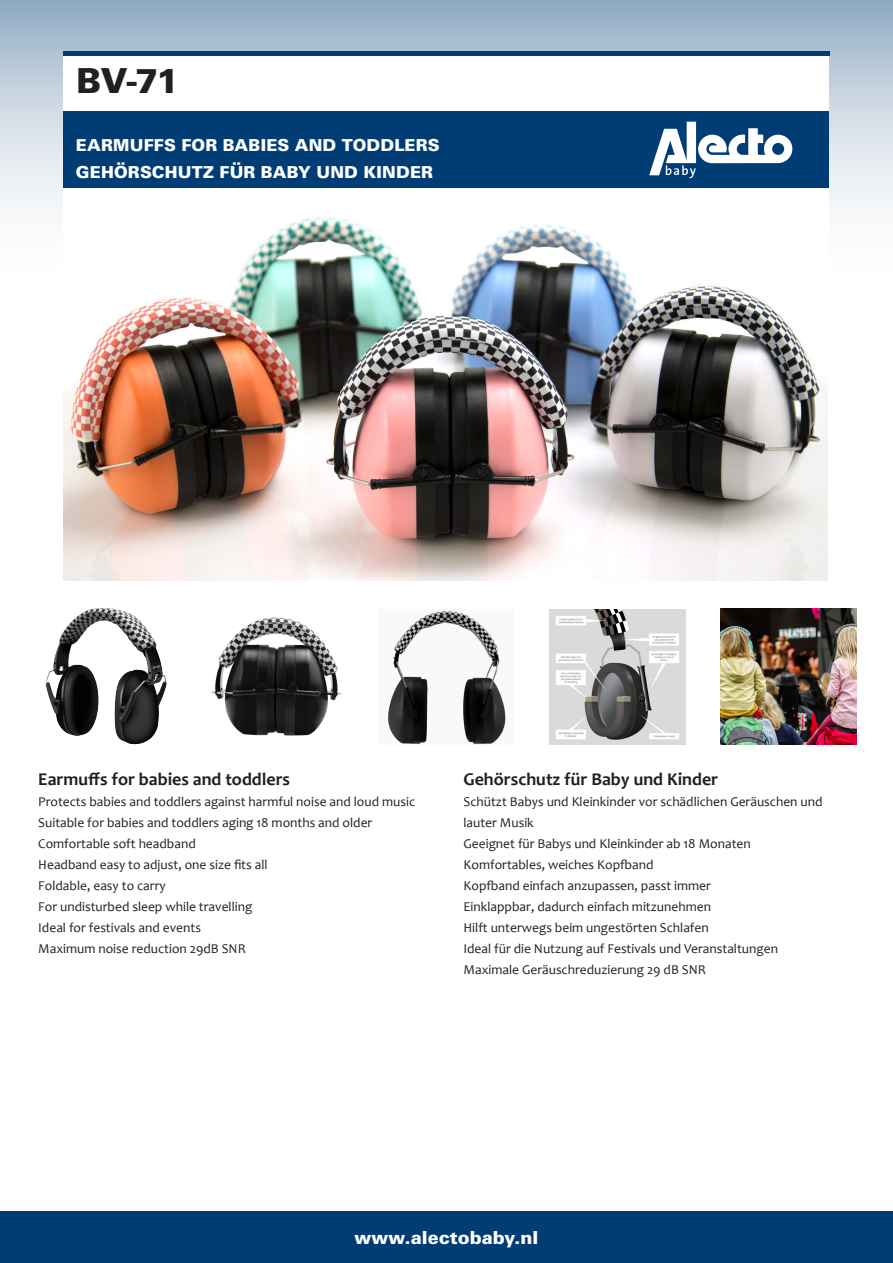
<style>
.page{position:relative;width:893px;height:1263px;background:#fff}
.page>*{position:absolute;margin:0;border:0;box-sizing:border-box;transform-origin:0 0}
.t1{font:900 34.5px "Univers LT Std";color:#221f1f}
.t2{font:700 18px "Candara";color:#221f1f}
.t3{font:900 18px "Univers LT Std";color:#fff}
.t4{font:900 16.5px/27px "Univers LT Std";letter-spacing:.01em;color:#fff}
.t5{font:13.5px/21px "Candara";color:#221f1f}
</style>
<div class="page">
<svg style="left:0;top:0;width:893px;height:209px;background:#afc2d3"></svg>
<div style="left:0;top:1212px;width:893px;height:51px;background:#003d75"></div>
<div style="left:64px;top:51px;width:765px;height:557px;background:#fff"></div>
<div style="left:63px;top:112px;width:766px;height:76px;background:#003d75"></div>
<img style="left:550px;top:609px;width:136px;height:135px">
<img style="left:721px;top:608px;width:136px;height:136px">
<img style="left:388px;top:611px;width:118px;height:133px">
<img style="left:211px;top:617px;width:131px;height:119px">
<img style="left:64px;top:217px;width:763px;height:363px">
<hr style="left:63px;top:51px;width:766px;height:4px;background:#003d75">
<img style="left:77px;top:608px;width:27px;height:9px">
<svg style="left:649px;top:122px;width:143px;height:56px"></svg>
<h1 class="t1" style="left:77px;top:60px;width:105px">BV-71</h1>
<p class="t4" style="left:76px;top:131px;width:365px">EARMUFFS FOR BABIES AND TODDLERS<br>GEHÖRSCHUTZ FÜR BABY UND KINDER</p>
<h2 class="t2" style="left:38px;top:768px;width:253px">Earmuffs for babies and toddlers</h2>
<p class="t5" style="left:38px;top:792px;width:378px">Protects babies and toddlers against harmful noise and loud music Suitable for babies and toddlers aging 18 months and older Comfortable soft headband<br>Headband easy to adjust, one size fits all<br>Foldable, easy to carry<br>For undisturbed sleep while travelling<br>Ideal for festivals and events<br>Maximum noise reduction 29dB SNR</p>
<h2 class="t2" style="left:463px;top:768px;width:256px">Gehörschutz für Baby und Kinder</h2>
<p class="t5" style="left:463px;top:792px;width:360px">Schützt Babys und Kleinkinder vor schädlichen Geräuschen und lauter Musik<br>Geeignet für Babys und Kleinkinder ab 18 Monaten Komfortables, weiches Kopfband<br>Kopfband einfach anzupassen, passt immer<br>Einklappbar, dadurch einfach mitzunehmen<br>Hilft unterwegs beim ungestörten Schlafen<br>Ideal für die Nutzung auf Festivals und Veranstaltungen Maximale Geräuschreduzierung 29 dB SNR</p>
<h2 class="t3" style="left:355px;top:1227px;width:185px">www.alectobaby.nl</h2>
</div>
